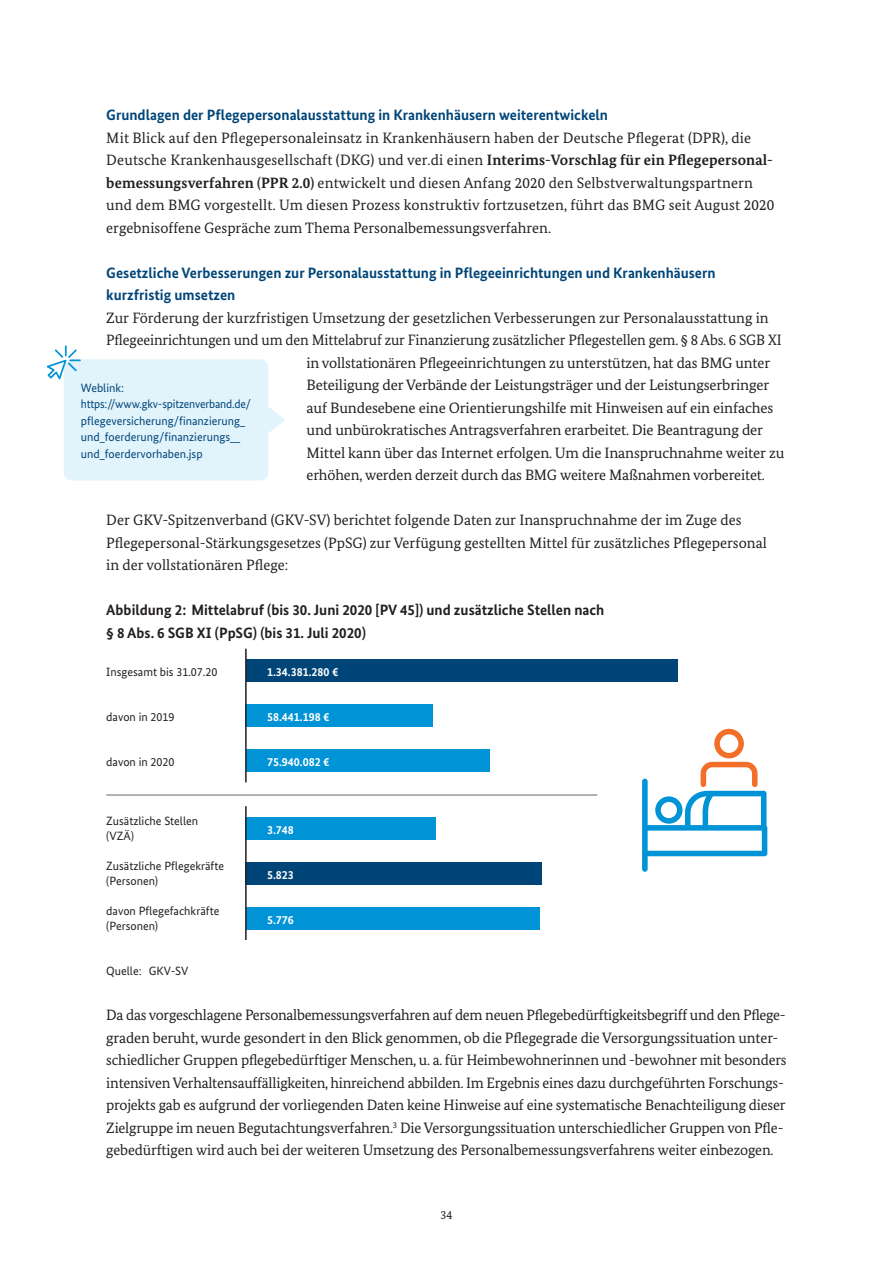
<style>
.page{position:relative;width:893px;height:1263px;background:#fff}
.page>*{position:absolute;margin:0;border:0;box-sizing:border-box;transform-origin:0 0}
.t1{font:15px/22.5px "Bundes Serif";letter-spacing:-.01em;color:#231f20}
.t2{font:15px/22.5px "Bundes Serif";letter-spacing:.01em;color:#231f20}
.t3{font:700 15px/22.5px "Bundes Sans";color:#004578}
.t4{font:700 15px/22.5px "Bundes Sans";color:#231f20}
.t5{font:12px/15px "Bundes Sans";color:#231f20}
.t6{font:12px/16.5px "Bundes Sans";color:#004578}
.t7{font:700 12px "Bundes Sans";color:#fff}
.t8{font:12px "Bundes Serif";color:#231f20}
.s1{font-weight:700}
</style>
<div class="page">
<svg style="left:268px;top:406px;width:17px;height:28px"></svg>
<div style="left:64px;top:359px;width:204px;height:121px;background:#e1f4fc;border-radius:9px"></div>
<svg style="left:47px;top:345px;width:34px;height:34px"></svg>
<hr style="left:106px;top:795px;width:491px;height:1px;background:#636366">
<div style="left:246px;top:749px;width:243px;height:23px;background:#0093d5"></div>
<div style="left:246px;top:705px;width:187px;height:22px;background:#0093d5"></div>
<div style="left:246px;top:660px;width:431px;height:22px;background:#004578"></div>
<div style="left:246px;top:907px;width:293px;height:22px;background:#0093d5"></div>
<div style="left:246px;top:817px;width:190px;height:23px;background:#0093d5"></div>
<div style="left:246px;top:862px;width:296px;height:22px;background:#004578"></div>
<hr style="left:245px;top:649px;width:2px;height:133px;background:#231f20">
<hr style="left:245px;top:806px;width:2px;height:134px;background:#231f20">
<svg style="left:642px;top:729px;width:125px;height:143px"></svg>
<p class="t3" style="left:106px;top:104px;width:503px">Grundlagen der Pflegepersonalausstattung in Krankenhäusern weiterentwickeln</p>
<p class="t2" style="left:106px;top:126px;width:669px">Mit Blick auf den Pflegepersonaleinsatz in Krankenhäusern haben der Deutsche Pflegerat (DPR), die Deutsche Krankenhausgesellschaft (DKG) und ver.di einen <span class="s1">Interims-Vorschlag für ein Pflegepersonal&shy;bemessungsverfahren (PPR 2.0)</span> entwickelt und diesen Anfang 2020 den Selbstverwaltungspartnern und dem BMG vorgestellt. Um diesen Prozess konstruktiv fortzusetzen, führt das BMG seit August 2020 ergebnisoffene Gespräche zum Thema Personalbemessungsverfahren.</p>
<p class="t3" style="left:106px;top:261px;width:611px">Gesetzliche Verbesserungen zur Personalausstattung in Pflegeeinrichtungen und Krankenhäusern kurzfristig umsetzen</p>
<p class="t1" style="left:106px;top:306px;width:664px">Zur Förderung der kurzfristigen Umsetzung der gesetzlichen Verbesserungen zur Personalausstattung in</p>
<p class="t1" style="left:106px;top:329px;width:677px">Pflegeeinrichtungen und um den Mittelabruf zur Finanzierung zusätzlicher Pflegestellen gem. § 8 Abs. 6 SGB XI</p>
<p class="t1" style="left:306px;top:351px;width:465px">in vollstationären Pflegeeinrichtungen zu unterstützen, hat das BMG unter</p>
<p class="t1" style="left:306px;top:374px;width:464px">Beteiligung der Verbände der Leistungsträger und der Leistungserbringer</p>
<p class="t1" style="left:306px;top:396px;width:468px">auf Bundesebene eine Orientierungshilfe mit Hinweisen auf ein einfaches</p>
<p class="t1" style="left:306px;top:419px;width:458px">und unbürokratisches Antragsverfahren erarbeitet. Die Beantragung der</p>
<p class="t1" style="left:306px;top:441px;width:479px">Mittel kann über das Internet erfolgen. Um die Inanspruchnahme weiter zu</p>
<p class="t1" style="left:306px;top:464px;width:460px">erhöhen, werden derzeit durch das BMG weitere Maßnahmen vorbereitet.</p>
<p class="t1" style="left:106px;top:509px;width:662px">Der GKV-Spitzenverband (GKV-SV) berichtet folgende Daten zur Inanspruchnahme der im Zuge des<br>Pflegepersonal-Stärkungsgesetzes (PpSG) zur Verfügung gestellten Mittel für zusätzliches Pflegepersonal in der vollstationären Pflege:</p>
<p class="t6" style="left:81px;top:379px;width:172px">Weblink: https://www.gkv-spitzenverband.de/ pflegeversicherung/finanzierung_ und_foerderung/finanzierungs__ und_foerdervorhaben.jsp</p>
<p class="t4" style="left:106px;top:599px;width:500px">Abbildung 2: Mittelabruf (bis 30. Juni 2020 [PV 45]) und zusätzliche Stellen nach § 8 Abs. 6 SGB XI (PpSG) (bis 31. Juli 2020)</p>
<p class="t5" style="left:106px;top:665px;width:113px">Insgesamt bis 31.07.20</p>
<p class="t7" style="left:267px;top:665px;width:73px">1.34.381.280 €</p>
<p class="t5" style="left:106px;top:710px;width:70px">davon in 2019</p>
<p class="t7" style="left:267px;top:710px;width:64px">58.441.198 €</p>
<p class="t5" style="left:106px;top:755px;width:70px">davon in 2020</p>
<p class="t7" style="left:267px;top:755px;width:64px">75.940.082 €</p>
<p class="t5" style="left:106px;top:814px;width:93px">Zusätzliche Stellen (VZÄ)</p>
<p class="t7" style="left:267px;top:823px;width:28px">3.748</p>
<p class="t5" style="left:106px;top:859px;width:119px">Zusätzliche Pflegekräfte (Personen)</p>
<p class="t7" style="left:267px;top:868px;width:28px">5.823</p>
<p class="t5" style="left:106px;top:904px;width:115px">davon Pflegefachkräfte (Personen)</p>
<p class="t7" style="left:267px;top:913px;width:28px">5.776</p>
<p class="t5" style="left:106px;top:964px;width:84px">Quelle: GKV-SV</p>
<p class="t1" style="left:106px;top:1004px;width:682px">Da das vorgeschlagene Personalbemessungsverfahren auf dem neuen Pflegebedürftigkeitsbegriff und den Pflege--- graden beruht, wurde gesondert in den Blick genommen, ob die Pflegegrade die Versorgungssituation unter&shy;schiedlicher Gruppen pflegebedürftiger Menschen, u. a. für Heimbewohnerinnen und -bewohner mit besonders intensiven Verhaltensauffälligkeiten, hinreichend abbilden. Im Ergebnis eines dazu durchgeführten Forschungs&shy;projekts gab es aufgrund der vorliegenden Daten keine Hinweise auf eine systematische Benachteiligung dieser Zielgruppe im neuen Begutachtungsverfahren.<sup>3</sup> Die Versorgungssituation unterschiedlicher Gruppen von Pfle&shy;gebedürftigen wird auch bei der weiteren Umsetzung des Personalbemessungsverfahrens weiter einbezogen.</p>
<p class="t8" style="left:440px;top:1208px;width:13px">34</p>
</div>
